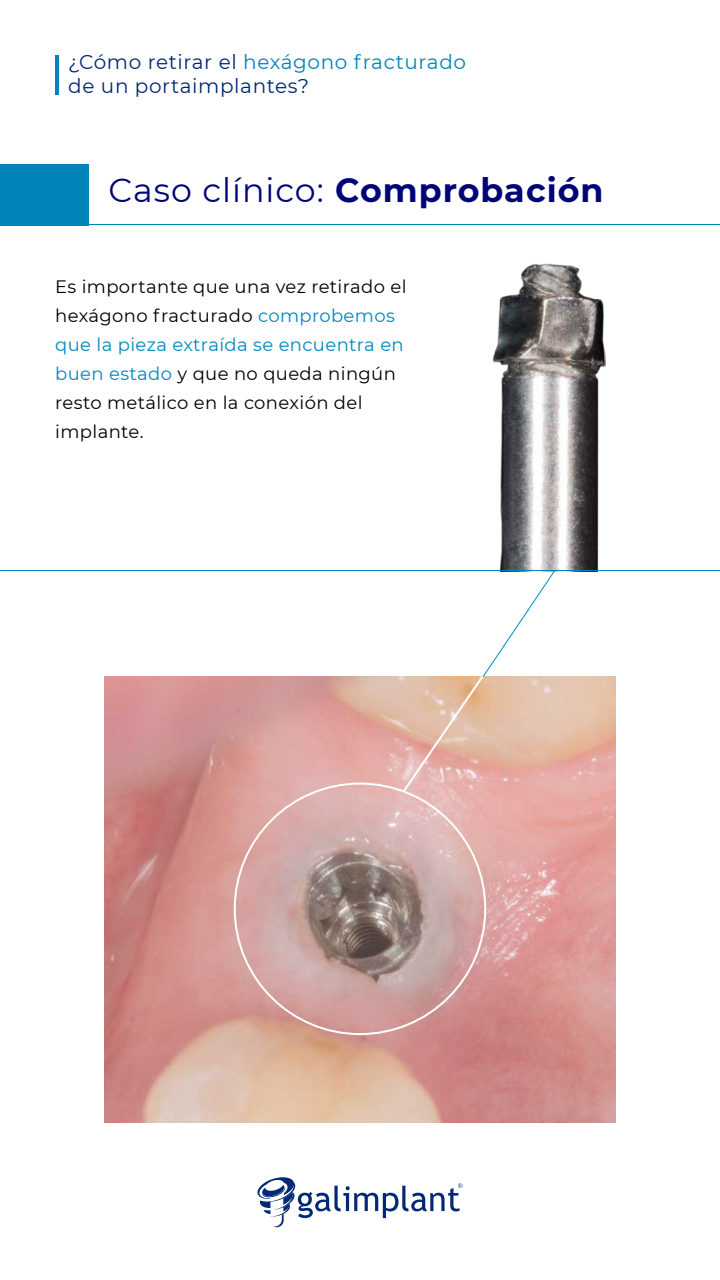
<style>
.page{position:relative;width:720px;height:1280px;background:#fff}
.page>*{position:absolute;margin:0;border:0;box-sizing:border-box;transform-origin:0 0}
.t1{font:33.3px "Montserrat";letter-spacing:.03em;color:#000575}
.t2{font:20px/24px "Montserrat";letter-spacing:.03em;color:#002975}
.t3{font:18px/29px "Montserrat";letter-spacing:.02em;color:#000}
.s1{color:#0084ba}
.s2{font-weight:700}
.s3{color:#0088be}
</style>
<div class="page">
<svg style="left:257px;top:1177px;width:206px;height:50px"></svg>
<hr style="left:55px;top:55px;width:4px;height:40px;background:#0084ba">
<hr style="left:88px;top:225px;width:632px;height:1px;background:#0084ba">
<img style="left:492px;top:263px;width:113px;height:307px">
<img style="left:104px;top:677px;width:512px;height:446px">
<svg style="left:401px;top:569px;width:155px;height:226px"></svg>
<hr style="left:0;top:570px;width:720px;height:1px;background:#0084ba">
<div style="left:0;top:164px;width:88px;height:61px;background:#0084ba"></div>
<p class="t2" style="left:68px;top:50px;width:399px">¿Cómo retirar el <span class="s1">hexágono fracturado </span>de un portaimplantes?</p>
<h1 class="t1" style="left:108px;top:167px;width:497px">Caso clínico: <span class="s2">Comprobación</span></h1>
<p class="t3" style="left:55px;top:272px;width:353px">Es importante que una vez retirado el hexágono fracturado <span class="s3">comprobemos que la pieza extraída se encuentra en buen estado</span> y que no queda ningún resto metálico en la conexión del implante.</p>
</div>
